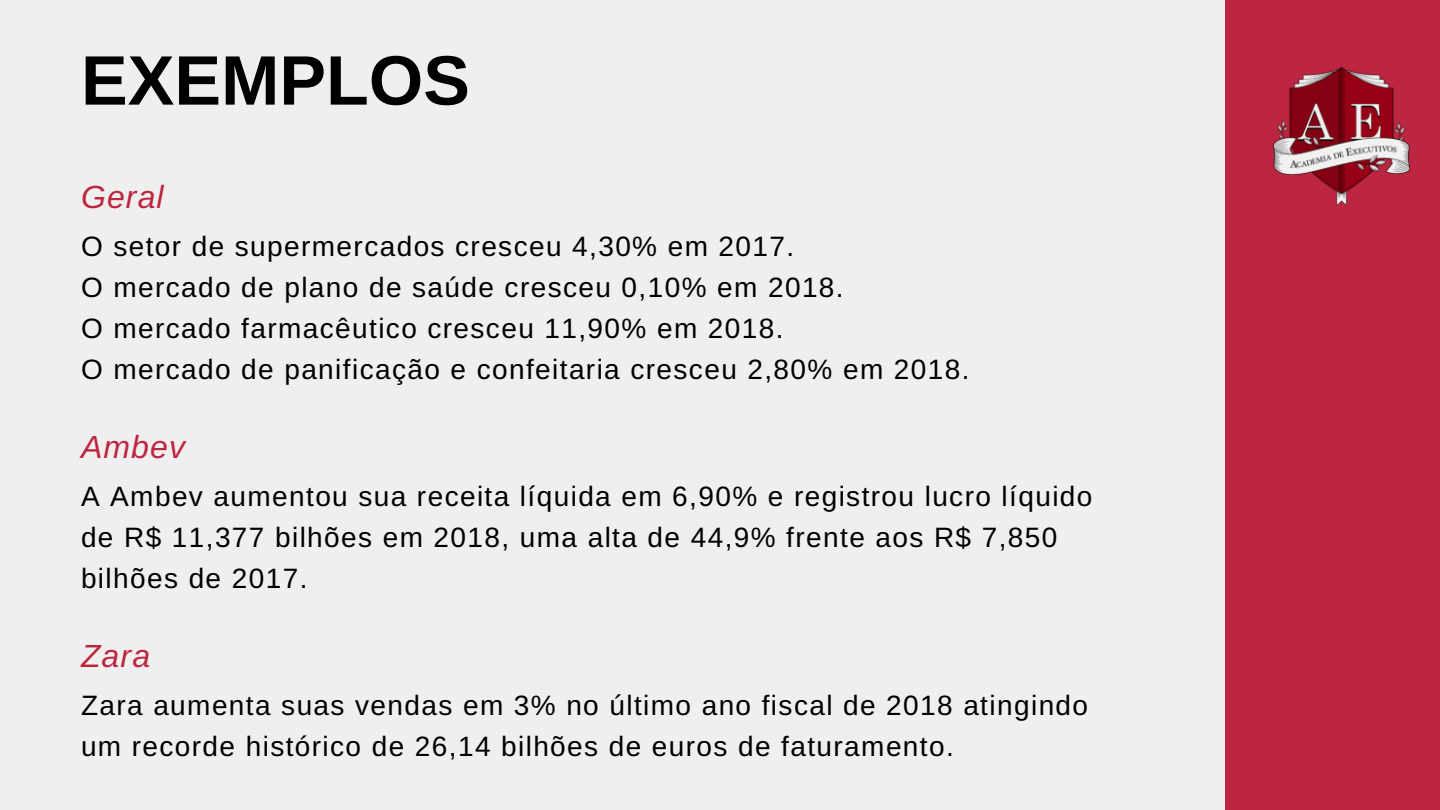
<style>
.page{position:relative;width:1440px;height:810px;background:#efefef}
.page>*{position:absolute;margin:0;border:0;box-sizing:border-box;transform-origin:0 0}
.t1{font:700 70px "Arimo";color:#000}
.t2{font:italic 32px "Arimo";letter-spacing:.035em;color:#bd2640}
.t3{font:28px/41.2px "Arimo";letter-spacing:.05em;color:#000}
</style>
<div class="page">
<div style="left:1226px;top:0;width:214px;height:810px;background:#bd2640"></div>
<img style="left:1274px;top:68px;width:136px;height:138px">
<h1 class="t1" style="left:81px;top:42px;width:390px">EXEMPLOS</h1>
<p class="t2" style="left:81px;top:180px;width:84px">Geral</p>
<p class="t3" style="left:81px;top:226px;width:890px">O setor de supermercados cresceu 4,30% em 2017.<br>O mercado de plano de saúde cresceu 0,10% em 2018.<br>O mercado farmacêutico cresceu 11,90% em 2018.<br>O mercado de panificação e confeitaria cresceu 2,80% em 2018.</p>
<p class="t2" style="left:81px;top:430px;width:106px">Ambev</p>
<p class="t3" style="left:81px;top:476px;width:1013px">A Ambev aumentou sua receita líquida em 6,90% e registrou lucro líquido de R$ 11,377 bilhões em 2018, uma alta de 44,9% frente aos R$ 7,850 bilhões de 2017.</p>
<p class="t2" style="left:81px;top:639px;width:71px">Zara</p>
<p class="t3" style="left:81px;top:685px;width:1009px">Zara aumenta suas vendas em 3% no último ano fiscal de 2018 atingindo um recorde histórico de 26,14 bilhões de euros de faturamento.</p>
</div>
